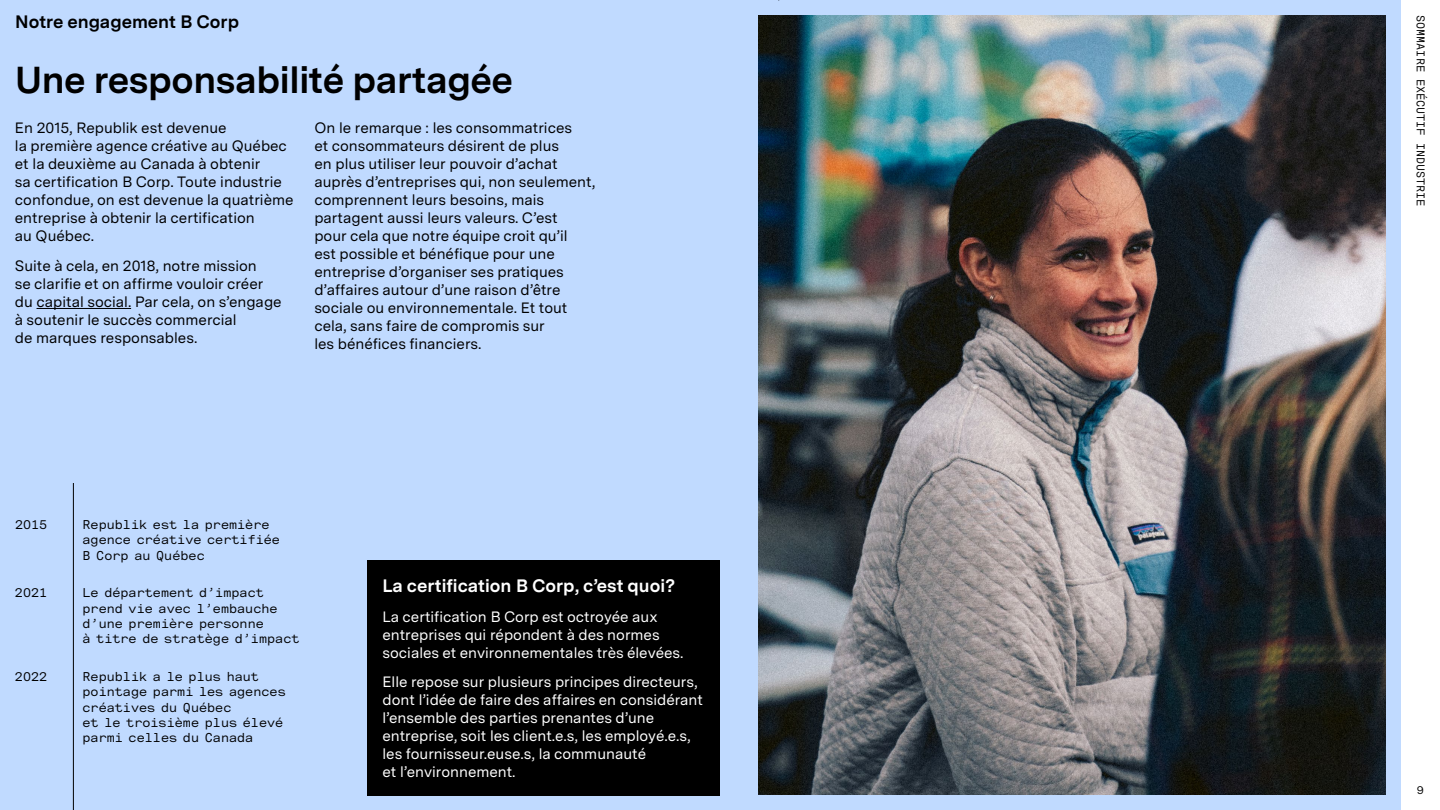
<style>
.page{position:relative;width:1440px;height:810px;background:#fff}
.page>*{position:absolute;margin:0;border:0;box-sizing:border-box;transform-origin:0 0}
.t1{font:700 37.5px "Messina Sans";letter-spacing:-.01em;color:#000}
.t2{font:700 18px "Messina Sans";color:#fff}
.t3{font:700 18px "Messina Sans";color:#000}
.t4{font:15px/18px "Messina Sans";color:#000}
.t5{font:15px/18px "Messina Sans";color:#fff}
.t6{font:12.75px/15.3px "Messina Sans Mono";letter-spacing:.005em;color:#000}
.t7{font:11.25px "Messina Sans Mono";color:#000}
</style>
<div class="page">
<div style="left:0;top:0;width:1401px;height:810px;background:#c0daff"></div>
<hr style="left:37px;top:308px;width:94px;height:1px;background:#000">
<hr style="left:73px;top:483px;width:1px;height:327px;background:#000">
<img style="left:759px;top:15px;width:627px;height:780px">
<div style="left:368px;top:560px;width:352px;height:236px;background:#000"></div>
<p class="t3" style="left:15px;top:8px;width:226px">Notre engagement B Corp</p>
<h1 class="t1" style="left:15px;top:53px;width:500px">Une responsabilité partagée</h1>
<p class="t4" style="left:15px;top:119px;width:280px">En 2015, Republik est devenue<br>la première agence créative au Québec et la deuxième au Canada à obtenir<br>sa certification B Corp. Toute industrie confondue, on est devenue la quatrième entreprise à obtenir la certification<br>au Québec.</p>
<p class="t4" style="left:15px;top:256px;width:268px">Suite à cela, en 2018, notre mission<br>se clarifie et on affirme vouloir créer du capital social. Par cela, on s’engage à soutenir le succès commercial<br>de marques responsables.</p>
<p class="t4" style="left:314px;top:119px;width:283px">On le remarque : les consommatrices<br>et consommateurs désirent de plus<br>en plus utiliser leur pouvoir d’achat auprès d’entreprises qui, non seulement, comprennent leurs besoins, mais partagent aussi leurs valeurs. C’est<br>pour cela que notre équipe croit qu’il<br>est possible et bénéfique pour une entreprise d’organiser ses pratiques d’affaires autour d’une raison d’être sociale ou environnementale. Et tout cela, sans faire de compromis sur<br>les bénéfices financiers.</p>
<p class="t6" style="left:15px;top:517px;width:34px">2015</p>
<p class="t6" style="left:82px;top:517px;width:199px">Republik est la première agence créative certifiée<br>B Corp au Québec</p>
<p class="t6" style="left:15px;top:585px;width:34px">2021</p>
<p class="t6" style="left:82px;top:585px;width:218px">Le département d’impact prend vie avec l’embauche d’une première personne<br>à titre de stratège d’impact</p>
<p class="t6" style="left:15px;top:669px;width:34px">2022</p>
<p class="t6" style="left:82px;top:669px;width:205px">Republik a le plus haut pointage parmi les agences créatives du Québec<br>et le troisième plus élevé parmi celles du Canada</p>
<p class="t2" style="left:382px;top:573px;width:294px">La certification B Corp, c’est quoi?</p>
<p class="t5" style="left:382px;top:607px;width:303px">La certification B Corp est octroyée aux entreprises qui répondent à des normes sociales et environnementales très élevées.</p>
<p class="t5" style="left:382px;top:672px;width:322px">Elle repose sur plusieurs principes directeurs, dont l’idée de faire des affaires en considérant l’ensemble des parties prenantes d’une entreprise, soit les client.e.s, les employé.e.s, les fournisseur.euse.s, la communauté<br>et l’environnement.</p>
<p class="t7" style="left:1429px;top:15px;width:193px;rotate:90deg">SOMMAIRE EXÉCUTIF INDUSTRIE</p>
<p class="t7" style="left:1417px;top:782px;width:9px">9</p>
</div>
